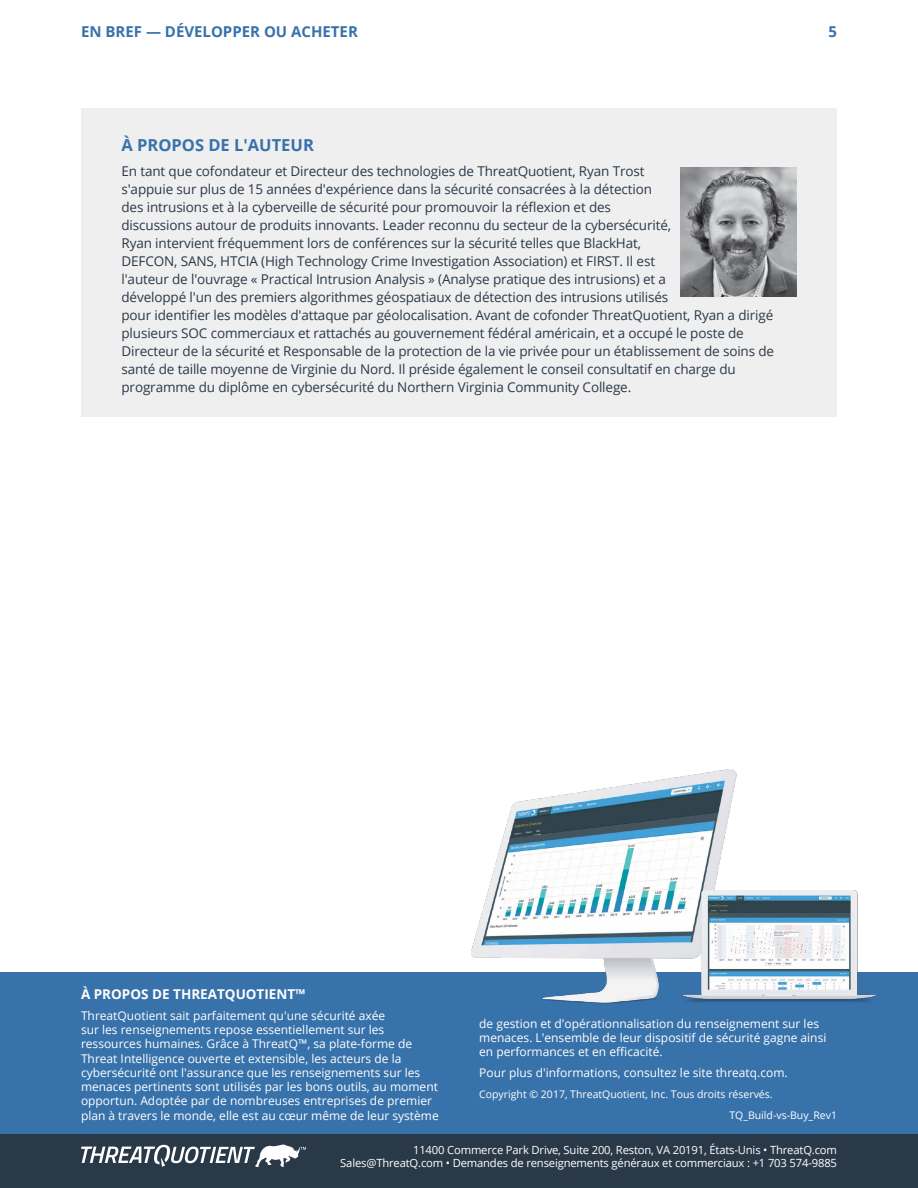
<style>
.page{position:relative;width:918px;height:1188px;background:#fff}
.page>*{position:absolute;margin:0;border:0;box-sizing:border-box;transform-origin:0 0}
.t1{font:700 16.5px "Open Sans";color:#3872ab}
.t2{font:700 15px "Open Sans";color:#3872ab}
.t3{font:13.5px/18px "Open Sans";letter-spacing:-.01em;color:#2a3948}
.t4{font:700 13.5px "Open Sans";color:#fff}
.t5{font:12px/14.2px "Open Sans";color:#fff}
.t6{font:11.25px/13.5px "Open Sans";letter-spacing:-.015em;color:#fff;text-align:right}
.t7{font:10.5px/21px "Open Sans";color:#fff}
</style>
<div class="page">
<div style="left:81px;top:108px;width:756px;height:309px;background:#f0efef"></div>
<div style="left:0;top:972px;width:918px;height:216px;background:#3872ab"></div>
<div style="left:0;top:1134px;width:918px;height:54px;background:#2a3948"></div>
<svg style="left:81px;top:1145px;width:225px;height:22px"></svg>
<img style="left:471px;top:770px;width:405px;height:234px">
<img style="left:680px;top:167px;width:116px;height:130px">
<p class="t2" style="left:81px;top:21px;width:278px">EN BREF — DÉVELOPPER OU ACHETER</p>
<p class="t2" style="left:828px;top:21px;width:10px">5</p>
<p class="t1" style="left:122px;top:133px;width:194px">À PROPOS DE L'AUTEUR</p>
<p class="t3" style="left:122px;top:161px;width:654px">En tant que cofondateur et Directeur des technologies de ThreatQuotient, Ryan Trost<br>s'appuie sur plus de 15 années d'expérience dans la sécurité consacrées à la détection<br>des intrusions et à la cyberveille de sécurité pour promouvoir la réflexion et des<br>discussions autour de produits innovants. Leader reconnu du secteur de la cybersécurité,<br>Ryan intervient fréquemment lors de conférences sur la sécurité telles que BlackHat,<br>DEFCON, SANS, HTCIA (High Technology Crime Investigation Association) et FIRST. Il est<br>l'auteur de l'ouvrage « Practical Intrusion Analysis » (Analyse pratique des intrusions) et a<br>développé l'un des premiers algorithmes géospatiaux de détection des intrusions utilisés<br>pour identifier les modèles d'attaque par géolocalisation. Avant de cofonder ThreatQuotient, Ryan a dirigé plusieurs SOC commerciaux et rattachés au gouvernement fédéral américain, et a occupé le poste de Directeur de la sécurité et Responsable de la protection de la vie privée pour un établissement de soins de santé de taille moyenne de Virginie du Nord. Il préside également le conseil consultatif en charge du programme du diplôme en cybersécurité du Northern Virginia Community College.</p>
<p class="t4" style="left:81px;top:985px;width:226px">À PROPOS DE THREATQUOTIENT™</p>
<p class="t5" style="left:81px;top:1008px;width:359px">ThreatQuotient sait parfaitement qu'une sécurité axée<br>sur les renseignements repose essentiellement sur les ressources humaines. Grâce à ThreatQ™, sa plate-forme de Threat Intelligence ouverte et extensible, les acteurs de la cybersécurité ont l'assurance que les renseignements sur les menaces pertinents sont utilisés par les bons outils, au moment opportun. Adoptée par de nombreuses entreprises de premier plan à travers le monde, elle est au cœur même de leur système</p>
<p class="t6" style="left:340px;top:1143px;width:498px">11400 Commerce Park Drive, Suite 200, Reston, VA 20191, États-Unis • ThreatQ.com<br>Sales@ThreatQ.com • Demandes de renseignements généraux et commerciaux : +1 703 574-9885</p>
<p class="t5" style="left:479px;top:1016px;width:349px">de gestion et d'opérationnalisation du renseignement sur les menaces. L'ensemble de leur dispositif de sécurité gagne ainsi en performances et en efficacité.</p>
<p class="t5" style="left:479px;top:1065px;width:310px">Pour plus d'informations, consultez le site threatq.com.</p>
<p class="t7" style="left:729px;top:1083px;width:109px;text-indent:-250px">Copyright © 2017, ThreatQuotient, Inc. Tous droits réservés.<br>TQ_Build-vs-Buy_Rev1</p>
</div>
